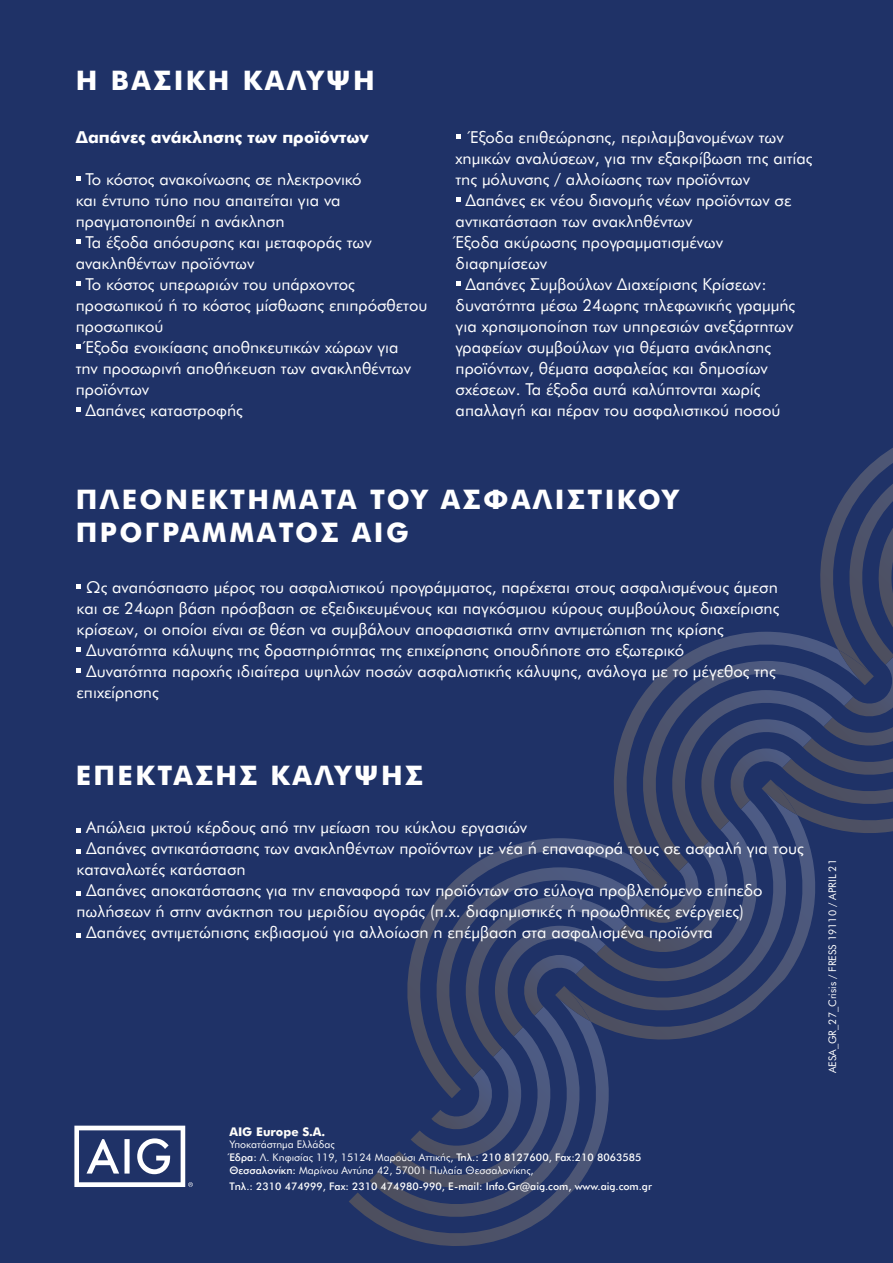
<style>
.page{position:relative;width:893px;height:1263px;background:#1f3267}
.page>*{position:absolute;margin:0;border:0;box-sizing:border-box;transform-origin:0 0}
.t1{font:700 27px/33px "AIG Futura GR";letter-spacing:.09em;color:#fff}
.t2{font:16.5px/21px "AIG Futura GR";color:#fff}
.t3{font:700 16.5px "AIG Futura GR";color:#fff}
.t4{font:700 12px "AIG Futura GR";color:#fffefa}
.Paragraph_Style_1{font:500 10.5px "AIG Futura GR";color:#fff}
.Paragraph_Style_1-2{font:10.5px "AIG Futura GR";color:#fff}
.s1{font-weight:400}
.s2{font-weight:500}
</style>
<div class="page">
<img style="left:349px;top:1098px;width:260px;height:148px">
<img style="left:369px;top:1098px;width:223px;height:131px">
<img style="left:390px;top:1098px;width:170px;height:99px">
<img style="left:411px;top:1098px;width:116px;height:67px">
<img style="left:431px;top:1098px;width:64px;height:35px">
<img style="left:407px;top:838px;width:202px;height:260px">
<img style="left:424px;top:867px;width:185px;height:210px">
<img style="left:457px;top:896px;width:152px;height:161px">
<img style="left:489px;top:926px;width:66px;height:110px">
<img style="left:521px;top:955px;width:34px;height:61px">
<img style="left:555px;top:838px;width:260px;height:211px">
<img style="left:555px;top:986px;width:21px;height:35px">
<img style="left:576px;top:838px;width:222px;height:184px">
<img style="left:596px;top:838px;width:170px;height:152px">
<img style="left:617px;top:883px;width:117px;height:75px">
<img style="left:638px;top:883px;width:64px;height:43px">
<img style="left:601px;top:631px;width:214px;height:252px">
<img style="left:632px;top:871px;width:35px;height:21px">
<img style="left:631px;top:661px;width:184px;height:210px">
<img style="left:663px;top:690px;width:152px;height:160px">
<img style="left:695px;top:719px;width:67px;height:111px">
<img style="left:727px;top:748px;width:35px;height:61px">
<img style="left:762px;top:685px;width:131px;height:158px">
<img style="left:762px;top:779px;width:20px;height:36px">
<img style="left:782px;top:676px;width:111px;height:140px">
<img style="left:803px;top:667px;width:90px;height:117px">
<img style="left:823px;top:676px;width:70px;height:76px">
<img style="left:844px;top:676px;width:49px;height:44px">
<img style="left:807px;top:448px;width:86px;height:228px">
<img style="left:838px;top:665px;width:36px;height:20px">
<img style="left:837px;top:457px;width:56px;height:208px">
<img style="left:869px;top:489px;width:24px;height:150px">
<svg style="left:74px;top:1125px;width:119px;height:62px"></svg>
<svg style="left:77px;top:828px;width:4px;height:5px"></svg>
<svg style="left:77px;top:849px;width:4px;height:5px"></svg>
<svg style="left:77px;top:891px;width:4px;height:5px"></svg>
<svg style="left:77px;top:933px;width:4px;height:5px"></svg>
<svg style="left:77px;top:584px;width:4px;height:5px"></svg>
<svg style="left:77px;top:647px;width:4px;height:5px"></svg>
<svg style="left:77px;top:668px;width:4px;height:5px"></svg>
<svg style="left:76px;top:176px;width:5px;height:5px"></svg>
<svg style="left:76px;top:239px;width:5px;height:5px"></svg>
<svg style="left:76px;top:281px;width:5px;height:5px"></svg>
<svg style="left:76px;top:344px;width:5px;height:5px"></svg>
<svg style="left:76px;top:407px;width:5px;height:5px"></svg>
<svg style="left:456px;top:134px;width:4px;height:5px"></svg>
<svg style="left:456px;top:197px;width:4px;height:5px"></svg>
<svg style="left:456px;top:281px;width:4px;height:5px"></svg>
<p class="t1" style="left:76px;top:64px;width:301px">Η ΒΑΣΙΚΗ ΚΑΛΥΨΗ</p>
<p class="t3" style="left:76px;top:127px;width:294px">Δαπάνες ανάκλησης των προϊόντων</p>
<p class="t2" style="left:76px;top:168px;width:287px;text-indent:10px">Το κόστος ανακοίνωσης σε ηλεκτρονικό και έντυπο τύπο που απαιτείται για να πραγματοποιηθεί η ανάκληση</p>
<p class="t2" style="left:76px;top:231px;width:298px;text-indent:10px">Τα έξοδα απόσυρσης και μεταφοράς των ανακληθέντων προϊόντων</p>
<p class="t2" style="left:76px;top:273px;width:353px;text-indent:10px">Το κόστος υπερωριών του υπάρχοντος προσωπικού ή το κόστος μίσθωσης επιπρόσθετου προσωπικού</p>
<p class="t2" style="left:76px;top:336px;width:337px;text-indent:10px">Έξοδα ενοικίασης αποθηκευτικών χώρων για την προσωρινή αποθήκευση των ανακληθέντων προϊόντων</p>
<p class="t2" style="left:86px;top:399px;width:159px">Δαπάνες καταστροφής</p>
<p class="t2" style="left:456px;top:126px;width:358px;text-indent:15px">Έξοδα επιθεώρησης, περιλαμβανομένων των χημικών αναλύσεων, για την εξακρίβωση της αιτίας της μόλυνσης / αλλοίωσης των προϊόντων</p>
<p class="t2" style="left:456px;top:189px;width:337px;text-indent:10px">Δαπάνες εκ νέου διανομής νέων προϊόντων σε αντικατάσταση των ανακληθέντων</p>
<p class="t2" style="left:456px;top:231px;width:269px">Έξοδα ακύρωσης προγραμματισμένων διαφημίσεων</p>
<p class="t2" style="left:456px;top:273px;width:341px;text-indent:10px">Δαπάνες Συμβούλων Διαχείρισης Κρίσεων: δυνατότητα μέσω 24ωρης τηλεφωνικής γραμμής για χρησιμοποίηση των υπηρεσιών ανεξάρτητων γραφείων συμβούλων για θέματα ανάκλησης προϊόντων, θέματα ασφαλείας και δημοσίων σχέσεων. Τα έξοδα αυτά καλύπτονται χωρίς απαλλαγή και πέραν του ασφαλιστικού ποσού</p>
<p class="t1" style="left:76px;top:483px;width:607px">ΠΛΕΟΝΕΚΤΉΜΑΤΑ ΤΟΥ ΑΣΦΑΛΙΣΤΙΚΟΎ<br>ΠΡΟΓΡΆΜΜΑΤΟΣ AIG</p>
<p class="t2" style="left:77px;top:576px;width:704px;text-align:justify;text-indent:10px">Ως αναπόσπαστο μέρος του ασφαλιστικού προγράμματος, παρέχεται στους ασφαλισμένους άμεση και σε 24ωρη βάση πρόσβαση σε εξειδικευμένους και παγκόσμιου κύρους συμβούλους διαχείρισης κρίσεων, οι οποίοι είναι σε θέση να συμβάλουν αποφασιστικά στην αντιμετώπιση της κρίσης</p>
<p class="t2" style="left:86px;top:639px;width:599px">Δυνατότητα κάλυψης της δραστηριότητας της επιχείρησης οπουδήποτε στο εξωτερικό</p>
<p class="t2" style="left:77px;top:660px;width:701px;text-indent:10px">Δυνατότητα παροχής ιδιαίτερα υψηλών ποσών ασφαλιστικής κάλυψης, ανάλογα με το μέγεθος της επιχείρησης</p>
<p class="t1" style="left:76px;top:758px;width:349px">ΕΠΈΚΤΑΣΗΣ ΚΑΛΥΨΗΣ</p>
<p class="t2" style="left:86px;top:816px;width:443px">Απώλεια μκτού κέρδους από την μείωση του κύκλου εργασιών</p>
<p class="t2" style="left:77px;top:837px;width:729px;text-indent:10px">Δαπάνες αντικατάστασης των ανακληθέντων προϊόντων με νέα ή επαναφορά τους σε ασφαλή για τους καταναλωτές κατάσταση</p>
<p class="t2" style="left:77px;top:879px;width:688px;text-indent:10px">Δαπάνες αποκατάστασης για την επαναφορά των προϊόντων στο εύλογα προβλεπόμενο επίπεδο πωλήσεων ή στην ανάκτηση του μεριδίου αγοράς (π.χ. διαφημιστικές ή προωθητικές ενέργειες)</p>
<p class="t2" style="left:86px;top:921px;width:628px">Δαπάνες αντιμετώπισης εκβιασμού για αλλοίωση η επέμβαση στα ασφαλισμένα προϊόντα</p>
<p class="t4" style="left:229px;top:1124px;width:97px">AIG Europe S.A.</p>
<p class="Paragraph_Style_1-2" style="left:229px;top:1138px;width:107px">Υποκατάστημα Ελλάδας</p>
<p class="Paragraph_Style_1" style="left:229px;top:1151px;width:414px">Έδρα: <span class="s1">Λ. Κηφισίας 119, 15124 Μαρούσι Αττικής,</span> Τηλ.: 210 8127600, Fax:210 8063585</p>
<p class="Paragraph_Style_1-2" style="left:229px;top:1163px;width:306px"><span class="s2">Θεσσαλονίκη:</span> Μαρίνου Αντύπα 42, 57001 Πυλαία Θεσσαλονίκης,</p>
<p class="Paragraph_Style_1" style="left:229px;top:1180px;width:424px">Tηλ.: 2310 474999, Fax: 2310 474980-990, E-mail: Info.Gr@aig.com, www.aig.com.gr</p>
<p class="Paragraph_Style_1-2" style="left:826px;top:1073px;width:216px;rotate:-90deg">AESA_GR_27_Crisis / FRESS 19110 / APRIL 21</p>
</div>
